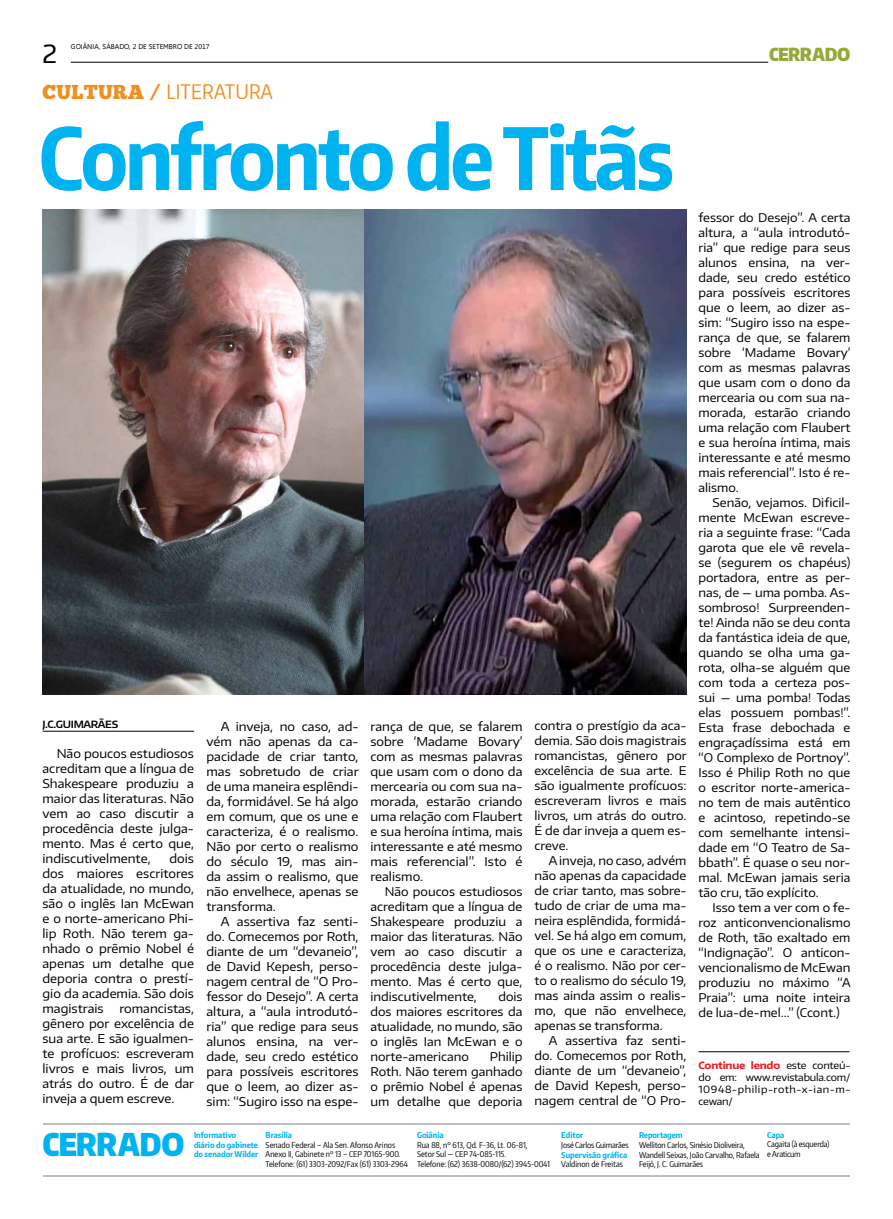
<style>
.page{position:relative;width:893px;height:1219px;background:#fff}
.page>*{position:absolute;margin:0;border:0;box-sizing:border-box;transform-origin:0 0}
.t1{font:700 85px "Encode Sans Condensed";letter-spacing:-.04em;color:#00b3f0}
.t2{font:900 31.4px "Encode Sans Condensed";letter-spacing:-.015em;color:#00b3f0}
.t3{font:25px "Encode Sans Wide";color:#000}
.t4{font:20px "Encode Sans Condensed";letter-spacing:.01em;color:#f08f21}
.t5{font:900 18px "Encode Sans Condensed";letter-spacing:-.015em;color:#96a839}
.t6{font:12.2px/15px "Encode Sans Wide";color:#000;text-align:justify}
.t7{font:12px/15px "Encode Sans Wide";color:#000;text-align:justify}
.t8{font:10px/12px "Encode Sans Wide";letter-spacing:-.02em;color:#000;text-align:justify}
.t9{font:600 10px "Encode Sans Wide";letter-spacing:-.03em;color:#000}
.t10{font:8px/9.6px "Encode Sans Condensed";letter-spacing:-.01em;color:#000}
.t11{font:700 8px/9.6px "Encode Sans Condensed";color:#00b3f0}
.t12{font:7px "Leelawadee";color:#000}
.s1{font-family:"Chunk Five Ex"}
.s2{font-weight:700;color:#ed1d24}
</style>
<div class="page">
<hr style="left:71px;top:62px;width:697px;height:1px;background:#000">
<hr style="left:43px;top:1124px;width:806px;height:1px;background:#bcbec0">
<hr style="left:43px;top:1175px;width:807px;height:1px;background:#bcbec0">
<hr style="left:43px;top:731px;width:151px;height:1px;background:#000">
<hr style="left:698px;top:1051px;width:151px;height:1px;background:#000">
<img style="left:43px;top:210px;width:321px;height:485px">
<img style="left:364px;top:210px;width:322px;height:485px">
<h3 class="t3" style="left:43px;top:37px;width:16px">2</h3>
<p class="t12" style="left:71px;top:43px;width:140px">GOIÂNIA, SÁBADO, 2 DE SETEMBRO DE 2017</p>
<h3 class="t4" style="left:43px;top:78px;width:232px"><span class="s1">CULTURA /</span> LITERATURA</h3>
<h1 class="t1" style="left:39px;top:103px;width:637px">Confronto de Titãs</h1>
<p class="t9" style="left:43px;top:718px;width:77px">J.C.GUIMARÃES</p>
<p class="t6" style="left:43px;top:746px;width:153px;text-indent:14px">Não poucos estudiosos acreditam que a língua de Shakespeare produziu a maior das literaturas. Não vem ao caso discutir a procedência deste julga&shy;mento. Mas é certo que, indiscutivelmente,</p>
<p class="t6" style="left:43px;top:851px;width:153px;text-indent:127px">dois dos maiores escritores da atualidade, no mundo, são o inglês Ian McEwan e o norte-americano Phi&shy;lip Roth. Não terem ga&shy;nhado o prêmio Nobel é apenas um detalhe que deporia contra o prestí&shy;gio da academia. São dois magistrais</p>
<p class="t6" style="left:43px;top:1001px;width:153px;text-indent:77px">romancistas, gênero por excelência de sua arte. E são igualmen&shy;te profícuos: escreveram livros e mais livros, um atrás do outro. É de dar inveja a quem escreve.</p>
<p class="t6" style="left:206px;top:718px;width:154px;text-indent:14px">A inveja, no caso, ad&shy;vém não apenas da ca&shy;pacidade de criar tanto, mas sobretudo de criar de uma maneira esplêndi&shy;da, formidável. Se há algo em comum, que os une e caracteriza, é o realismo.<br>Não por certo o realismo do século 19, mas ain&shy;da assim o realismo, que não envelhece, apenas se transforma.</p>
<p class="t6" style="left:206px;top:913px;width:153px;text-indent:14px">A assertiva faz senti&shy;do. Comecemos por Roth, diante de um “devaneio”, de David Kepesh, perso&shy;nagem central de “O Pro&shy;fessor do Desejo”. A certa altura, a “aula introdutó&shy;ria” que redige para seus alunos ensina, na ver&shy;dade, seu credo estético para possíveis escritores que o leem, ao dizer as&shy;sim: “Sugiro isso na espe-</p>
<p class="t6" style="left:370px;top:718px;width:154px">rança de que, se falarem sobre ‘Madame Bovary’ com as mesmas palavras que usam com o dono da mercearia ou com sua na&shy;morada, estarão criando uma relação com Flaubert e sua heroína íntima, mais interessante e até mesmo mais referencial”. Isto é realismo.</p>
<p class="t7" style="left:370px;top:883px;width:153px;text-indent:14px">Não poucos estudiosos acreditam que a língua de Shakespeare produziu a maior das literaturas. Não vem ao caso discutir a procedência deste julga&shy;mento. Mas é certo que, indiscutivelmente,</p>
<p class="t7" style="left:370px;top:988px;width:153px;text-indent:128px">dois dos maiores escritores da atualidade, no mundo, são o inglês Ian McEwan e o norte-americano</p>
<p class="t7" style="left:370px;top:1048px;width:153px;text-indent:119px">Philip Roth. Não terem ganhado o prêmio Nobel é apenas um detalhe que deporia</p>
<p class="t7" style="left:534px;top:718px;width:154px">contra o prestígio da aca&shy;demia. São dois magistrais romancistas, gênero por excelência de sua arte. E são igualmente profícuos: escreveram livros e mais livros, um atrás do outro.<br>É de dar inveja a quem es&shy;creve.</p>
<p class="t7" style="left:534px;top:853px;width:153px;text-indent:14px">A inveja, no caso, advém não apenas da capacidade de criar tanto, mas sobre&shy;tudo de criar de uma ma&shy;neira esplêndida, formidá&shy;vel. Se há algo em comum, que os une e caracteriza, é o realismo. Não por cer&shy;to o realismo do século 19, mas ainda assim o realis&shy;mo, que não envelhece, apenas se transforma.</p>
<p class="t7" style="left:534px;top:1033px;width:153px;text-indent:14px">A assertiva faz senti&shy;do. Comecemos por Roth, diante de um “devaneio”, de David Kepesh, perso&shy;nagem central de “O Pro-</p>
<h3 class="t5" style="left:769px;top:43px;width:83px">CERRADO</h3>
<p class="t7" style="left:698px;top:210px;width:154px">fessor do Desejo”. A certa altura, a “aula introdutó&shy;ria” que redige para seus alunos ensina, na ver&shy;dade, seu credo estético para possíveis escritores que o leem, ao dizer as&shy;sim: “Sugiro isso na espe&shy;rança de que, se falarem sobre ‘Madame Bovary’ com as mesmas palavras que usam com o dono da mercearia ou com sua na&shy;morada, estarão criando uma relação com Flaubert e sua heroína íntima, mais interessante e até mesmo mais referencial”. Isto é re&shy;alismo.</p>
<p class="t7" style="left:698px;top:495px;width:153px;text-indent:14px">Senão, vejamos. Dificil&shy;mente McEwan escreve&shy;ria a seguinte frase: “Cada garota que ele vê revela&shy;se (segurem os chapéus) portadora, entre as per&shy;nas, de — uma pomba. As&shy;sombroso! Surpreenden&shy;te! Ainda não se deu conta da fantástica ideia de que, quando se olha uma ga&shy;rota, olha-se alguém que com toda a certeza pos&shy;sui — uma pomba! Todas elas possuem pombas!”.<br>Esta frase debochada e engraçadíssima está em “O Complexo de Portnoy”.<br>Isso é Philip Roth no que o escritor norte-america&shy;no tem de mais autêntico e acintoso, repetindo-se com semelhante intensi&shy;dade em “O Teatro de Sa&shy;bbath”. É quase o seu nor&shy;mal. McEwan jamais seria tão cru, tão explícito.</p>
<p class="t7" style="left:698px;top:900px;width:154px;text-indent:14px">Isso tem a ver com o fe&shy;roz anticonvencionalismo de Roth, tão exaltado em “Indignação”. O anticon&shy;vencionalismo de McEwan produziu no máximo “A Praia”: uma noite inteira de lua-de-mel...” (Ccont.)</p>
<p class="t8" style="left:698px;top:1059px;width:153px"><span class="s2">Continue lendo</span> este conteú&shy;do em: www.revistabula.com/ 10948-philip-roth-x-ian-m&shy;cewan/</p>
<h2 class="t2" style="left:43px;top:1124px;width:143px">CERRADO</h2>
<p class="t11" style="left:194px;top:1130px;width:66px">Informativo diário do gabinete do senador Wilder</p>
<p class="t11" style="left:767px;top:1129px;width:19px">Capa</p>
<p class="t11" style="left:266px;top:1130px;width:28px">Brasília</p>
<p class="t10" style="left:266px;top:1140px;width:144px">Senado Federal – Ala Sen. Afonso Arinos<br>Anexo II, Gabinete nº 13 – CEP 70165-900.<br>Telefone: (61) 3303-2092/Fax (61) 3303-2964</p>
<p class="t11" style="left:417px;top:1130px;width:28px">Goiânia</p>
<p class="t10" style="left:417px;top:1140px;width:135px">Rua 88, nº 613, Qd. F-36, Lt. 06-81,<br>Setor Sul — CEP 74-085-115.<br>Telefone: (62) 3638-0080/(62) 3945-0041</p>
<p class="t11" style="left:561px;top:1130px;width:24px">Editor</p>
<p class="t10" style="left:561px;top:1140px;width:69px">José Carlos Guimarães</p>
<p class="t11" style="left:561px;top:1149px;width:67px">Supervisão gráfica</p>
<p class="t10" style="left:561px;top:1159px;width:63px">Valdinon de Freitas</p>
<p class="t11" style="left:639px;top:1130px;width:45px">Reportagem</p>
<p class="t10" style="left:639px;top:1140px;width:122px">Welliton Carlos, Sinésio Dioliveira,<br>Wandell Seixas, João Carvalho, Rafaela<br>Feijó, J. C. Guimarães</p>
<p class="t10" style="left:767px;top:1139px;width:64px">Cagaita (à esquerda) e Araticum</p>
</div>
